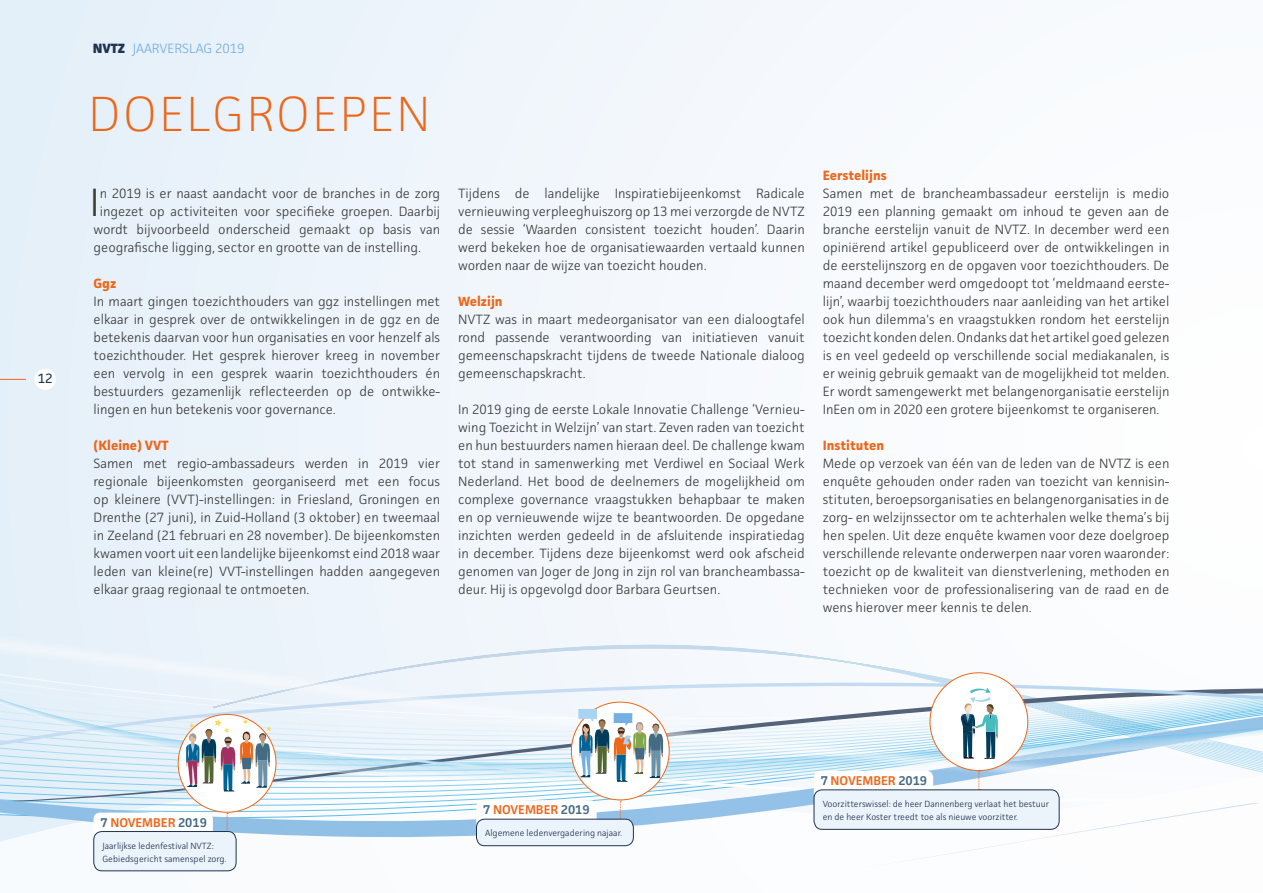
<style>
.page{position:relative;width:1263px;height:893px;background:#fff}
.page>*{position:absolute;margin:0;border:0;box-sizing:border-box;transform-origin:0 0}
.t1{font:200 49.5px "Facit";letter-spacing:.05em;color:#ec671a}
.t2{font:300 39.6px "Facit";color:#3c3c3b}
.t3{font:300 13.5px/18px "Facit";color:#3c3c3b;text-align:justify}
.t4{font:700 13.5px "Facit";color:#ec671a}
.t5{font:300 13.5px "Facit";color:#73b0e1}
.t6{font:13.5px "Facit";color:#203350}
.t7{font:600 12.75px "Facit";color:#ec671a}
.t8{font:300 9px/13.5px "Facit";color:#203350}
.s1{font-weight:800;color:#203350}
.s2{color:#456a84}
</style>
<div class="page">
<div style="left:0;top:0;width:1263px;height:893px;background:linear-gradient(to right,#e6f0f9,#fdfdfe)"></div>
<svg style="left:0;top:863px;width:418px;height:30px"></svg>
<svg style="left:0;top:841px;width:418px;height:22px"></svg>
<svg style="left:0;top:314px;width:1263px;height:203px;fill:#f4f8fc"></svg>
<svg style="left:0;top:517px;width:1263px;height:26px"></svg>
<img style="left:418px;top:836px;width:845px;height:57px">
<img style="left:0;top:543px;width:1263px;height:293px">
<svg style="left:978px;top:771px;width:2px;height:19px"></svg>
<svg style="left:814px;top:771px;width:132px;height:25px"></svg>
<div style="left:814px;top:790px;width:245px;height:39px;background:#ebf3fb;border-radius:8px"></div>
<div style="left:814px;top:790px;width:245px;height:39px;border:1px solid #203350;border-radius:8px"></div>
<div style="left:930px;top:673px;width:98px;height:98px;background:#fff;border-radius:50%"></div>
<svg style="left:620px;top:801px;width:1px;height:18px"></svg>
<svg style="left:476px;top:800px;width:134px;height:25px"></svg>
<div style="left:476px;top:819px;width:157px;height:27px;background:#ebf3fb;border-radius:8px"></div>
<div style="left:476px;top:819px;width:158px;height:27px;border:1px solid #203350;border-radius:8px"></div>
<div style="left:571px;top:702px;width:98px;height:98px;background:#fff;border-radius:50%"></div>
<svg style="left:961px;top:688px;width:37px;height:71px"></svg>
<img style="left:578px;top:709px;width:86px;height:73px">
<svg style="left:94px;top:813px;width:134px;height:24px"></svg>
<div style="left:94px;top:831px;width:142px;height:40px;background:#ebf3fb;border-radius:8px"></div>
<div style="left:94px;top:831px;width:142px;height:40px;border:1px solid #203350;border-radius:8px"></div>
<div style="left:178px;top:714px;width:98px;height:98px;background:#fff;border-radius:50%"></div>
<img style="left:185px;top:719px;width:86px;height:72px">
<p class="t6" style="left:38px;top:370px;width:16px">12</p>
<p class="t5" style="left:93px;top:40px;width:153px"><span class="s1">NVTZ</span> JAARVERSLAG 2019</p>
<h1 class="t1" style="left:89px;top:83px;width:343px">DOELGROEPEN</h1>
<h2 class="t2" style="left:90px;top:178px;width:11px">I</h2>
<p class="t3" style="left:100px;top:184px;width:342px">n 2019 is er naast aandacht voor de branches in de zorg</p>
<p class="t3" style="left:100px;top:202px;width:342px">ingezet op activiteiten voor specifieke groepen. Daarbij</p>
<p class="t3" style="left:94px;top:220px;width:348px">wordt bijvoorbeeld onderscheid gemaakt op basis van</p>
<p class="t3" style="left:94px;top:238px;width:329px">geografische ligging, sector en grootte van de instelling.</p>
<p class="t4" style="left:94px;top:275px;width:24px">Ggz</p>
<p class="t3" style="left:94px;top:292px;width:348px">In maart gingen toezichthouders van ggz instellingen met elkaar in gesprek over de ontwikkelingen in de ggz en de betekenis daarvan voor hun organisaties en voor henzelf als toezichthouder. Het gesprek hierover kreeg in november een vervolg in een gesprek waarin toezichthouders én bestuurders gezamenlijk reflecteerden op de ontwikke&shy;lingen en hun betekenis voor governance.</p>
<p class="t4" style="left:94px;top:437px;width:77px">(Kleine) VVT</p>
<p class="t3" style="left:94px;top:454px;width:348px">Samen met regio-ambassadeurs werden in 2019 vier regionale bijeenkomsten georganiseerd met een focus op kleinere (VVT)-instellingen: in Friesland, Groningen en Drenthe (27 juni), in Zuid-Holland (3 oktober) en tweemaal in Zeeland (21 februari en 28 november). De bijeenkomsten kwamen voort uit een landelijke bijeenkomst eind 2018 waar leden van kleine(re) VVT-instellingen hadden aangegeven elkaar graag regionaal te ontmoeten.</p>
<p class="t3" style="left:458px;top:184px;width:348px">Tijdens de landelijke Inspiratiebijeenkomst Radicale vernieuwing verpleeghuiszorg op 13 mei verzorgde de NVTZ de sessie ‘Waarden consistent toezicht houden’. Daarin werd bekeken hoe de organisatiewaarden vertaald kunnen worden naar de wijze van toezicht houden.</p>
<p class="t4" style="left:458px;top:293px;width:46px">Welzijn</p>
<p class="t3" style="left:458px;top:310px;width:348px">NVTZ was in maart medeorganisator van een dialoogtafel rond passende verantwoording van initiatieven vanuit gemeenschapskracht tijdens de tweede Nationale dialoog gemeenschapskracht.</p>
<p class="t3" style="left:458px;top:400px;width:348px">In 2019 ging de eerste Lokale Innovatie Challenge ‘Vernieu&shy;wing Toezicht in Welzijn’ van start. Zeven raden van toezicht en hun bestuurders namen hieraan deel. De challenge kwam tot stand in samenwerking met Verdiwel en Sociaal Werk Nederland. Het bood de deelnemers de mogelijkheid om complexe governance vraagstukken behapbaar te maken en op vernieuwende wijze te beantwoorden. De opgedane inzichten werden gedeeld in de afsluitende inspiratiedag in december. Tijdens deze bijeenkomst werd ook afscheid genomen van Joger de Jong in zijn rol van brancheambassa&shy;deur. Hij is opgevolgd door Barbara Geurtsen.</p>
<p class="t4" style="left:823px;top:167px;width:65px">Eerstelijns</p>
<p class="t3" style="left:823px;top:184px;width:348px">Samen met de brancheambassadeur eerstelijn is medio 2019 een planning gemaakt om inhoud te geven aan de branche eerstelijn vanuit de NVTZ. In december werd een opiniërend artikel gepubliceerd over de ontwikkelingen in de eerstelijnszorg en de opgaven voor toezichthouders. De maand december werd omgedoopt tot ‘meldmaand eerste&shy;lijn’, waarbij toezichthouders naar aanleiding van het artikel ook hun dilemma's en vraagstukken rondom het eerstelijn toezicht konden delen. Ondanks dat het artikel goed gelezen is en veel gedeeld op verschillende social mediakanalen, is er weinig gebruik gemaakt van de mogelijkheid tot melden.<br>Er wordt samengewerkt met belangenorganisatie eerstelijn InEen om in 2020 een grotere bijeenkomst te organiseren.</p>
<p class="t4" style="left:823px;top:437px;width:63px">Instituten</p>
<p class="t3" style="left:823px;top:454px;width:348px">Mede op verzoek van één van de leden van de NVTZ is een enquête gehouden onder raden van toezicht van kennisin&shy;stituten, beroepsorganisaties en belangenorganisaties in de zorg- en welzijnssector om te achterhalen welke thema’s bij hen spelen. Uit deze enquête kwamen voor deze doelgroep verschillende relevante onderwerpen naar voren waaronder: toezicht op de kwaliteit van dienstverlening, methoden en technieken voor de professionalisering van de raad en de wens hierover meer kennis te delen.</p>
<p class="t7" style="left:101px;top:814px;width:108px"><span class="s2">7</span> NOVEMBER <span class="s2">2019</span></p>
<p class="t8" style="left:102px;top:838px;width:126px">Jaarlijkse ledenfestival NVTZ:<br>Gebiedsgericht samenspel zorg.</p>
<p class="t7" style="left:483px;top:802px;width:108px"><span class="s2">7</span> NOVEMBER <span class="s2">2019</span></p>
<p class="t8" style="left:485px;top:826px;width:138px">Algemene ledenvergadering najaar.</p>
<p class="t7" style="left:821px;top:773px;width:108px"><span class="s2">7</span> NOVEMBER <span class="s2">2019</span></p>
<p class="t8" style="left:823px;top:797px;width:228px">Voorzitterswissel: de heer Dannenberg verlaat het bestuur en de heer Koster treedt toe als nieuwe voorzitter.</p>
</div>
